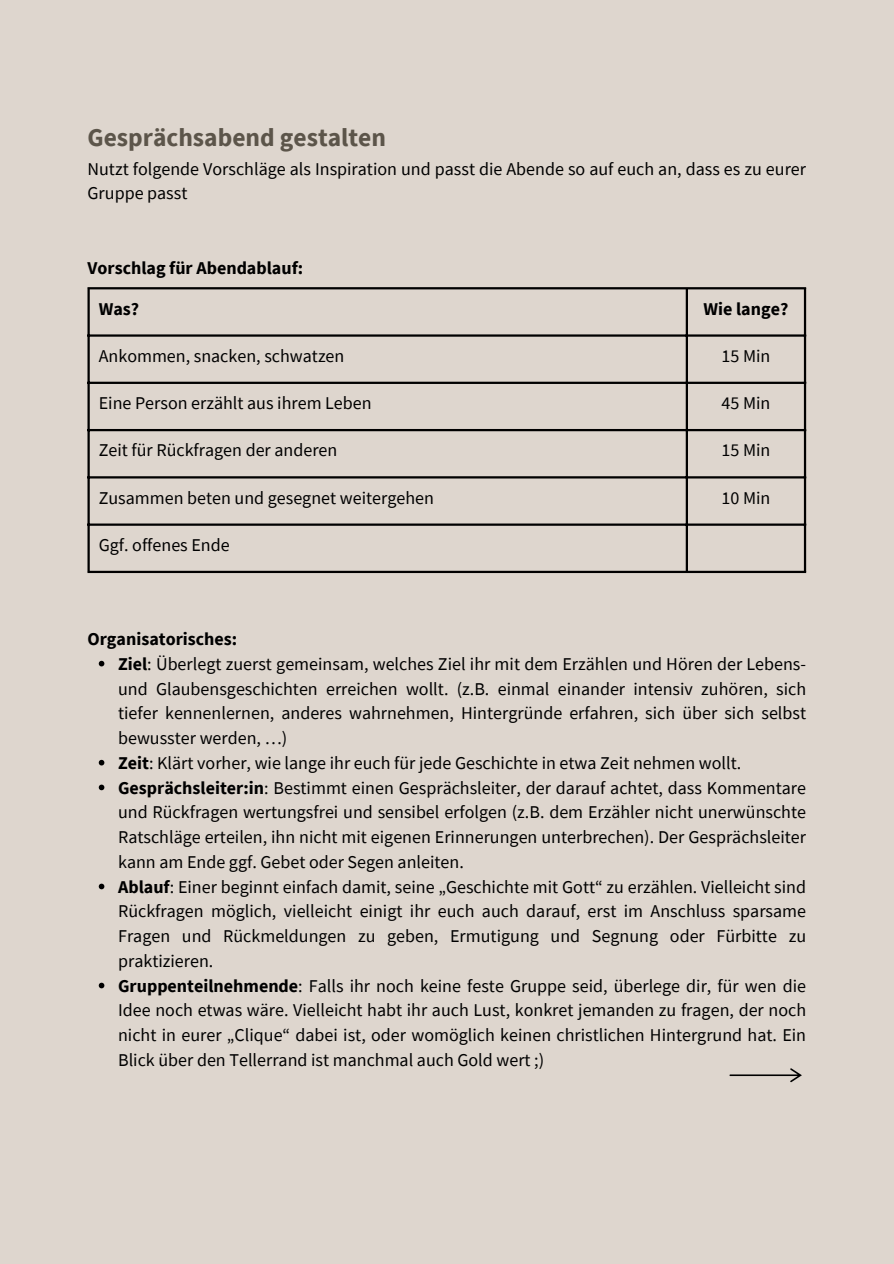
<style>
.page{position:relative;width:894px;height:1264px;background:#fff}
.page>*{position:absolute;margin:0;border:0;box-sizing:border-box;transform-origin:0 0}
.t1{font:700 25.5px "Source Sans Pro";color:#5c554a}
.t2{font:18px/24.8px "Source Sans Pro";color:#000;text-align:justify}
.t3{font:700 18px "Source Sans Pro";color:#000}
.s1{font-weight:700}
</style>
<div class="page">
<div style="left:0;top:0;width:893px;height:1263px;background:#ded6ce"></div>
<svg style="left:99px;top:660px;width:5px;height:6px"></svg>
<svg style="left:99px;top:759px;width:5px;height:6px"></svg>
<svg style="left:99px;top:784px;width:5px;height:6px"></svg>
<svg style="left:99px;top:883px;width:5px;height:6px"></svg>
<svg style="left:99px;top:982px;width:5px;height:6px"></svg>
<hr style="left:87px;top:289px;width:3px;height:282px;background:#000">
<hr style="left:685px;top:289px;width:2px;height:282px;background:#000">
<hr style="left:803px;top:289px;width:2px;height:282px;background:#000">
<hr style="left:87px;top:287px;width:718px;height:2px;background:#000">
<hr style="left:87px;top:334px;width:718px;height:3px;background:#000">
<hr style="left:87px;top:382px;width:718px;height:2px;background:#000">
<hr style="left:87px;top:429px;width:718px;height:2px;background:#000">
<hr style="left:87px;top:476px;width:718px;height:2px;background:#000">
<hr style="left:87px;top:523px;width:718px;height:3px;background:#000">
<hr style="left:87px;top:571px;width:718px;height:2px;background:#000">
<svg style="left:729px;top:1068px;width:73px;height:14px"></svg>
<p class="t1" style="left:87px;top:121px;width:300px">Gesprächsabend gestalten</p>
<p class="t2" style="left:87px;top:156px;width:720px">Nutzt folgende Vorschläge als Inspiration und passt die Abende so auf euch an, dass es zu eurer<br>Gruppe passt</p>
<h1 class="t3" style="left:87px;top:256px;width:217px">Vorschlag für Abendablauf:</h1>
<p class="t3" style="left:99px;top:297px;width:42px">Was?</p>
<p class="t3" style="left:703px;top:297px;width:86px">Wie lange?</p>
<p class="t2" style="left:99px;top:343px;width:247px">Ankommen, snacken, schwatzen</p>
<p class="t2" style="left:721px;top:343px;width:50px">15 Min</p>
<p class="t2" style="left:99px;top:390px;width:274px">Eine Person erzählt aus ihrem Leben</p>
<p class="t2" style="left:721px;top:390px;width:50px">45 Min</p>
<p class="t2" style="left:99px;top:437px;width:240px">Zeit für Rückfragen der anderen</p>
<p class="t2" style="left:721px;top:437px;width:50px">15 Min</p>
<p class="t2" style="left:99px;top:485px;width:336px">Zusammen beten und gesegnet weitergehen</p>
<p class="t2" style="left:721px;top:485px;width:50px">10 Min</p>
<p class="t2" style="left:99px;top:532px;width:132px">Ggf. offenes Ende</p>
<h1 class="t3" style="left:87px;top:627px;width:151px">Organisatorisches:</h1>
<p class="t2" style="left:118px;top:651px;width:689px"><span class="s1">Ziel</span>: Überlegt zuerst gemeinsam, welches Ziel ihr mit dem Erzählen und Hören der Lebens&shy;und Glaubensgeschichten erreichen wollt. (z.B. einmal einander intensiv zuhören, sich tiefer kennenlernen, anderes wahrnehmen, Hintergründe erfahren, sich über sich selbst bewusster werden, …)</p>
<p class="t2" style="left:118px;top:750px;width:624px"><span class="s1">Zeit</span>: Klärt vorher, wie lange ihr euch für jede Geschichte in etwa Zeit nehmen wollt.</p>
<p class="t2" style="left:118px;top:774px;width:689px"><span class="s1">Gesprächsleiter:in</span>: Bestimmt einen Gesprächsleiter, der darauf achtet, dass Kommentare und Rückfragen wertungsfrei und sensibel erfolgen (z.B. dem Erzähler nicht unerwünschte Ratschläge erteilen, ihn nicht mit eigenen Erinnerungen unterbrechen). Der Gesprächsleiter kann am Ende ggf. Gebet oder Segen anleiten.</p>
<p class="t2" style="left:118px;top:873px;width:689px"><span class="s1">Ablauf</span>: Einer beginnt einfach damit, seine „Geschichte mit Gott“ zu erzählen. Vielleicht sind Rückfragen möglich, vielleicht einigt ihr euch auch darauf, erst im Anschluss sparsame Fragen und Rückmeldungen zu geben, Ermutigung und Segnung oder Fürbitte zu praktizieren.</p>
<p class="t2" style="left:118px;top:972px;width:689px"><span class="s1">Gruppenteilnehmende</span>: Falls ihr noch keine feste Gruppe seid, überlege dir, für wen die Idee noch etwas wäre. Vielleicht habt ihr auch Lust, konkret jemanden zu fragen, der noch nicht in eurer „Clique“ dabei ist, oder womöglich keinen christlichen Hintergrund hat. Ein Blick über den Tellerrand ist manchmal auch Gold wert ;)</p>
</div>
